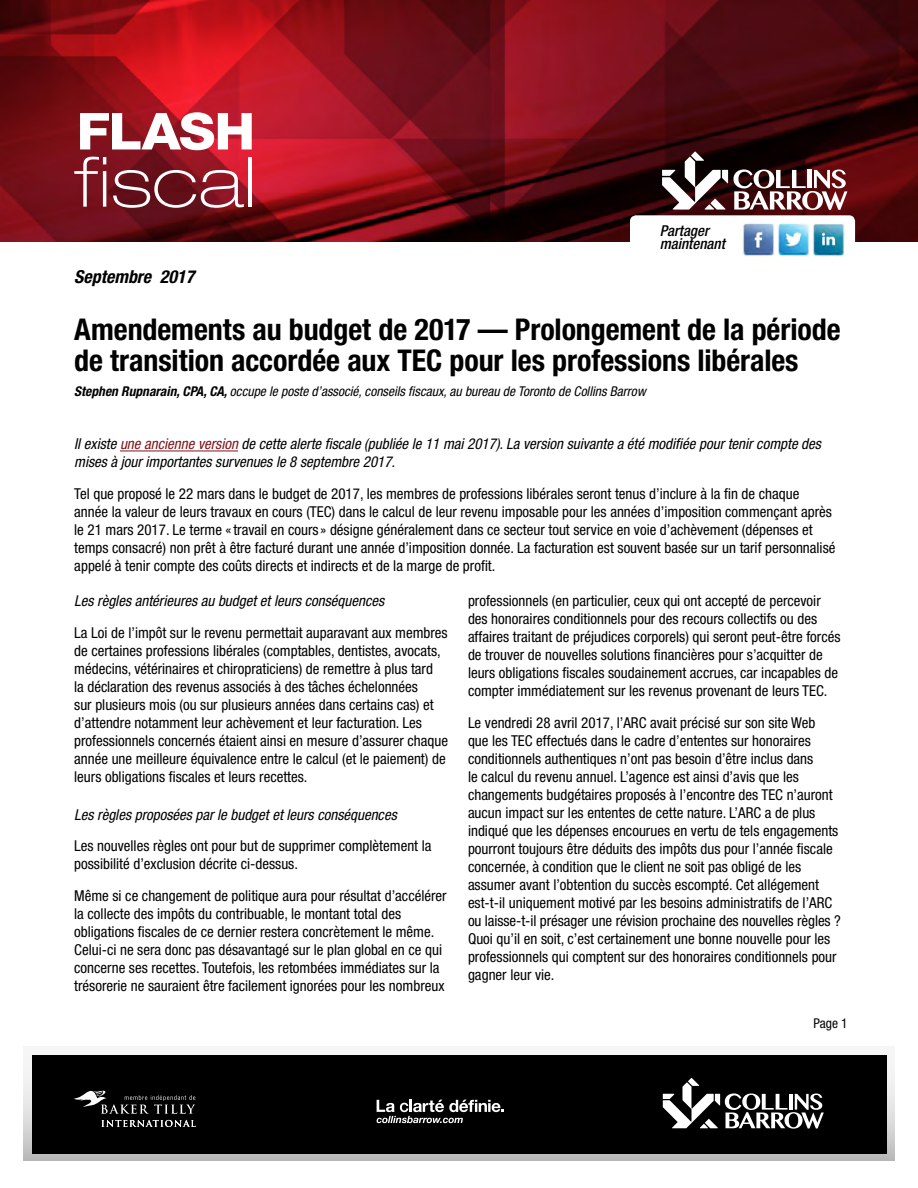
<style>
.page{position:relative;width:918px;height:1188px;background:#fff}
.page>*{position:absolute;margin:0;border:0;box-sizing:border-box;transform-origin:0 0}
.t1{font:100 expanded 69.45px "Helvetica Neue LT Pro";letter-spacing:.01em;color:#fff;scale:1.08 1}
.t2{font:800 51px "Helvetica Neue LT Pro";letter-spacing:-.025em;color:#fff;scale:1.08 1}
.t3{font:700 condensed 30px/31.5px "Helvetica Neue LT Pro";color:#000}
.t4{font:italic 700 condensed 18px "Helvetica Neue LT Pro";color:#000}
.t5{font:condensed 15px/18px "Helvetica Neue LT Pro";color:#000}
.t6{font:italic condensed 15px/18px "Helvetica Neue LT Pro";color:#000}
.t7{font:italic 500 condensed 15px/13.5px "Helvetica Neue LT Pro";color:#000}
.t8{font:italic condensed 13.5px "Helvetica Neue LT Pro";color:#000}
.t9{font:condensed 13.5px "Helvetica Neue LT Pro";color:#000}
.s1{font-weight:700}
.s2{color:#80141a}
</style>
<div class="page">
<img style="left:0;top:0;width:918px;height:241px">
<div style="left:630px;top:215px;width:225px;height:43px;background:#fff;border-radius:6px"></div>
<img style="left:743px;top:223px;width:31px;height:34px">
<img style="left:778px;top:223px;width:32px;height:34px">
<svg style="left:662px;top:152px;width:185px;height:57px"></svg>
<img style="left:812px;top:223px;width:32px;height:34px">
<div style="left:23px;top:1046px;width:872px;height:115px;background:linear-gradient(to bottom,#fff,#c3c3c3)"></div>
<div style="left:32px;top:1055px;width:854px;height:99px;background:#000"></div>
<hr style="left:120px;top:451px;width:118px;height:1px;background:#80141a">
<svg style="left:663px;top:1078px;width:161px;height:51px"></svg>
<svg style="left:101px;top:1120px;width:95px;height:7px"></svg>
<svg style="left:74px;top:1091px;width:121px;height:23px"></svg>
<svg style="left:377px;top:1100px;width:127px;height:23px"></svg>
<h2 class="t2" style="left:77px;top:101px;width:167px">FLASH</h2>
<h1 class="t1" style="left:75px;top:139px;width:169px">fiscal</h1>
<p class="t7" style="left:660px;top:223px;width:67px">Partager maintenant</p>
<p class="t4" style="left:74px;top:266px;width:122px">Septembre 2017</p>
<h3 class="t3" style="left:74px;top:313px;width:768px">Amendements au budget de 2017 — Prolongement de la période de transition accordée aux TEC pour les professions libérales</h3>
<p class="t8" style="left:74px;top:383px;width:573px"><span class="s1">Stephen Rupnarain, CPA, CA,</span> occupe le poste d’associé, conseils fiscaux, au bureau de Toronto de Collins Barrow</p>
<p class="t6" style="left:74px;top:435px;width:748px">Il existe <span class="s2">une ancienne version</span> de cette alerte fiscale (publiée le 11 mai 2017). La version suivante a été modifiée pour tenir compte des mises à jour importantes survenues le 8 septembre 2017.</p>
<p class="t5" style="left:74px;top:484px;width:763px">Tel que proposé le 22 mars dans le budget de 2017, les membres de professions libérales seront tenus d’inclure à la fin de chaque année la valeur de leurs travaux en cours (TEC) dans le calcul de leur revenu imposable pour les années d’imposition commençant après le 21 mars 2017. Le terme «travail en cours » désigne généralement dans ce secteur tout service en voie d’achèvement (dépenses et temps consacré) non prêt à être facturé durant une année d’imposition donnée. La facturation est souvent basée sur un tarif personnalisé appelé à tenir compte des coûts directs et indirects et de la marge de profit.</p>
<p class="t6" style="left:74px;top:592px;width:312px">Les règles antérieures au budget et leurs conséquences</p>
<p class="t5" style="left:74px;top:623px;width:375px">La Loi de l’impôt sur le revenu permettait auparavant aux membres de certaines professions libérales (comptables, dentistes, avocats, médecins, vétérinaires et chiropraticiens) de remettre à plus tard<br>la déclaration des revenus associés à des tâches échelonnées<br>sur plusieurs mois (ou sur plusieurs années dans certains cas) et d’attendre notamment leur achèvement et leur facturation. Les professionnels concernés étaient ainsi en mesure d’assurer chaque année une meilleure équivalence entre le calcul (et le paiement) de leurs obligations fiscales et leurs recettes.</p>
<p class="t6" style="left:74px;top:805px;width:324px">Les règles proposées par le budget et leurs conséquences</p>
<p class="t5" style="left:74px;top:837px;width:359px">Les nouvelles règles ont pour but de supprimer complètement la possibilité d’exclusion décrite ci-dessus.</p>
<p class="t5" style="left:74px;top:886px;width:374px">Même si ce changement de politique aura pour résultat d’accélérer la collecte des impôts du contribuable, le montant total des obligations fiscales de ce dernier restera concrètement le même.<br>Celui-ci ne sera donc pas désavantagé sur le plan global en ce qui concerne ses recettes. Toutefois, les retombées immédiates sur la trésorerie ne sauraient être facilement ignorées pour les nombreux</p>
<p class="t5" style="left:468px;top:592px;width:374px">professionnels (en particulier, ceux qui ont accepté de percevoir des honoraires conditionnels pour des recours collectifs ou des affaires traitant de préjudices corporels) qui seront peut-être forcés de trouver de nouvelles solutions financières pour s’acquitter de leurs obligations fiscales soudainement accrues, car incapables de compter immédiatement sur les revenus provenant de leurs TEC.</p>
<p class="t5" style="left:468px;top:713px;width:374px">Le vendredi 28 avril 2017, l’ARC avait précisé sur son site Web<br>que les TEC effectués dans le cadre d’ententes sur honoraires conditionnels authentiques n’ont pas besoin d’être inclus dans<br>le calcul du revenu annuel. L’agence est ainsi d’avis que les changements budgétaires proposés à l’encontre des TEC n’auront aucun impact sur les ententes de cette nature. L’ARC a de plus indiqué que les dépenses encourues en vertu de tels engagements pourront toujours être déduits des impôts dus pour l’année fiscale concernée, à condition que le client ne soit pas obligé de les assumer avant l’obtention du succès escompté. Cet allégement est-t-il uniquement motivé par les besoins administratifs de l’ARC ou laisse-t-il présager une révision prochaine des nouvelles règles ?<br>Quoi qu’il en soit, c’est certainement une bonne nouvelle pour les professionnels qui comptent sur des honoraires conditionnels pour gagner leur vie.</p>
<p class="t9" style="left:813px;top:1016px;width:36px">Page 1</p>
</div>
